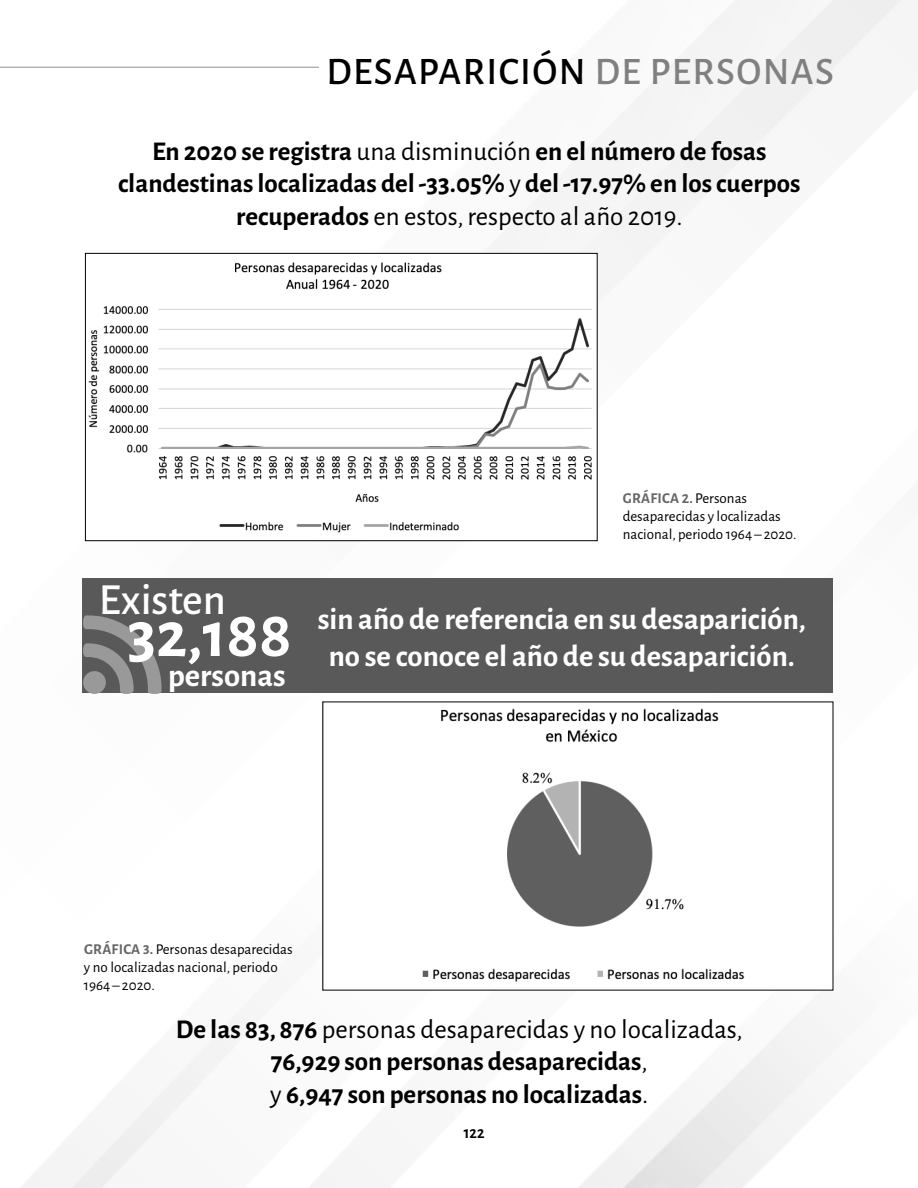
<style>
.page{position:relative;width:918px;height:1188px;background:#fff}
.page>*{position:absolute;margin:0;border:0;box-sizing:border-box;transform-origin:0 0}
.t1{font:700 66.3px "Alegreya Sans";color:#fff}
.t2{font:500 44.55px "Alegreya Sans";color:#fff}
.t3{font:500 39px "Alegreya Sans SC";letter-spacing:.035em;color:#000}
.t4{font:700 32.7px "Alegreya Sans";color:#fff}
.t5{font:700 30.75px/36.9px "Alegreya Sans";color:#fff;text-align:center}
.t6{font:700 27px/32.4px "Alegreya Sans";color:#000;text-align:center}
.t7{font:15px/18px "Alegreya Sans";color:#000}
.t8{font:700 15px "Alegreya Sans";color:#000}
.s1{color:#808080}
.s2{font-weight:400}
.s3{font-weight:700;color:#666}
</style>
<div class="page">
<img style="left:0;top:0;width:903px;height:1188px">
<hr style="left:0;top:67px;width:319px;height:1px;background:#b3b3b3">
<div style="left:83px;top:578px;width:750px;height:115px;background:#595959"></div>
<img style="left:87px;top:255px;width:509px;height:284px">
<div style="left:85px;top:253px;width:513px;height:288px;border:1px solid #000"></div>
<img style="left:324px;top:704px;width:507px;height:285px">
<svg style="left:83px;top:615px;width:79px;height:79px"></svg>
<h3 class="t3" style="left:326px;top:44px;width:509px">DESAPARICIÓN <span class="s1">DE PERSONAS</span></h3>
<p class="t6" style="left:118px;top:133px;width:684px">En 2020 se registra <span class="s2">una disminución</span> en el número de fosas clandestinas localizadas del -33.05% <span class="s2">y</span> del -17.97% en los cuerpos recuperados <span class="s2">en estos, respecto al año 2019.</span></p>
<p class="t2" style="left:99px;top:568px;width:129px">Existen</p>
<p class="t1" style="left:127px;top:586px;width:166px">32,188</p>
<p class="t4" style="left:168px;top:652px;width:119px">personas</p>
<p class="t7" style="left:623px;top:489px;width:175px"><span class="s3">GRÁFICA 2.</span> Personas desaparecidas y localizadas nacional, periodo 1964 – 2020.</p>
<p class="t5" style="left:318px;top:599px;width:490px">sin año de referencia en su desaparición, no se conoce el año de su desaparición.</p>
<p class="t7" style="left:84px;top:939px;width:210px"><span class="s3">GRÁFICA 3.</span> Personas desaparecidas y no localizadas nacional, periodo<br>1964 – 2020.</p>
<p class="t6" style="left:176px;top:1011px;width:568px">De las 83, 876 <span class="s2">personas desaparecidas y no localizadas,<br></span>76,929 son personas desaparecidas<span class="s2">,<br>y</span> 6,947 son personas no localizadas<span class="s2">.</span></p>
<p class="t8" style="left:464px;top:1123px;width:22px">122</p>
</div>
